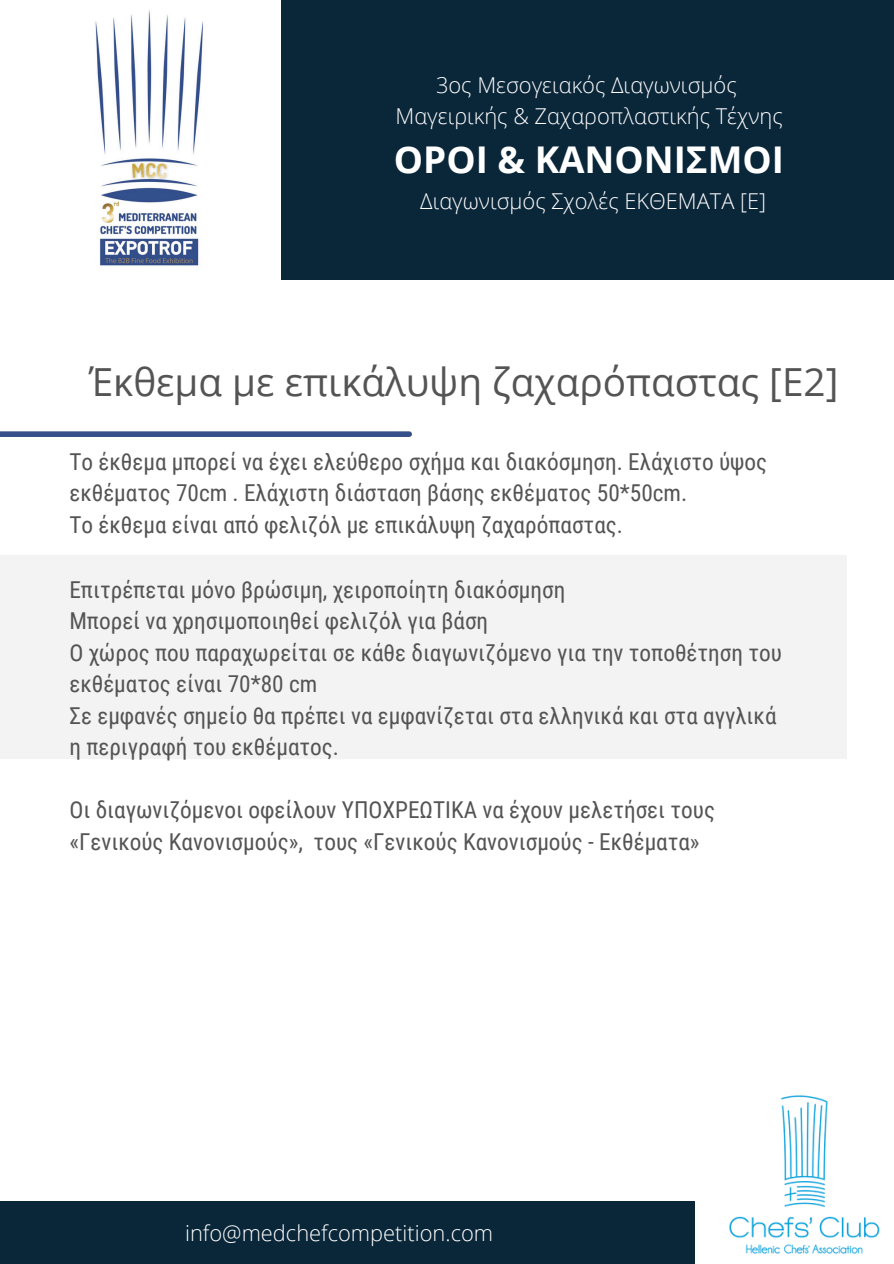
<style>
.page{position:relative;width:894px;height:1264px;background:#fff}
.page>*{position:absolute;margin:0;border:0;box-sizing:border-box;transform-origin:0 0}
.t1{font:38.7px "Open Sans";color:#545454}
.t2{font:700 36.9px "Open Sans";color:#fff}
.t3{font:23.25px/31.5px "Roboto Condensed";color:#545454}
.t4{font:300 21.9px "Open Sans";color:#fff}
</style>
<div class="page">
<div style="left:0;top:555px;width:846px;height:203px;background:#f3f3f3"></div>
<div style="left:281px;top:0;width:612px;height:279px;background:#0a2639"></div>
<div style="left:0;top:1200px;width:694px;height:63px;background:#0a2639"></div>
<div style="left:0;top:431px;width:409px;height:6px;background:#364f8a"></div>
<img style="left:95px;top:10px;width:108px;height:256px">
<img style="left:729px;top:1095px;width:151px;height:159px">
<p class="t4" style="left:436px;top:70px;width:302px">3ος Μεσογειακός Διαγωνισμός</p>
<p class="t4" style="left:395px;top:100px;width:389px">Μαγειρικής &amp; Ζαχαροπλαστικής Τέχνης</p>
<p class="t2" style="left:394px;top:134px;width:391px">ΟΡΟΙ &amp; ΚΑΝΟΝΙΣΜΟΙ</p>
<p class="t4" style="left:420px;top:185px;width:347px">Διαγωνισμός Σχολές ΕΚΘΕΜΑΤΑ [E]</p>
<p class="t1" style="left:89px;top:355px;width:750px">Έκθεμα με επικάλυψη ζαχαρόπαστας [E2]</p>
<p class="t3" style="left:69px;top:446px;width:699px">Το έκθεμα μπορεί να έχει ελεύθερο σχήμα και διακόσμηση. Ελάχιστο ύψος εκθέματος 70cm . Ελάχιστη διάσταση βάσης εκθέματος 50*50cm.</p>
<p class="t3" style="left:69px;top:509px;width:555px">Το έκθεμα είναι από φελιζόλ με επικάλυψη ζαχαρόπαστας.</p>
<p class="t3" style="left:69px;top:574px;width:497px">Επιτρέπεται μόνο βρώσιμη, χειροποίητη διακόσμηση</p>
<h1 class="t3" style="left:69px;top:605px;width:420px">Μπορεί να χρησιμοποιηθεί φελιζόλ για βάση</h1>
<p class="t3" style="left:69px;top:637px;width:713px">Ο χώρος που παραχωρείται σε κάθε διαγωνιζόμενο για την τοποθέτηση του εκθέματος είναι 70*80 cm</p>
<h2 class="t3" style="left:69px;top:700px;width:708px">Σε εμφανές σημείο θα πρέπει να εμφανίζεται στα ελληνικά και στα αγγλικά η περιγραφή του εκθέματος.</h2>
<p class="t3" style="left:69px;top:794px;width:647px">Οι διαγωνιζόμενοι οφείλουν ΥΠΟΧΡΕΩΤΙΚΑ να έχουν μελετήσει τους «Γενικούς Κανονισμούς», τους «Γενικούς Κανονισμούς - Εκθέματα»</p>
<p class="t4" style="left:185px;top:1217px;width:309px">info@medchefcompetition.com</p>
</div>
